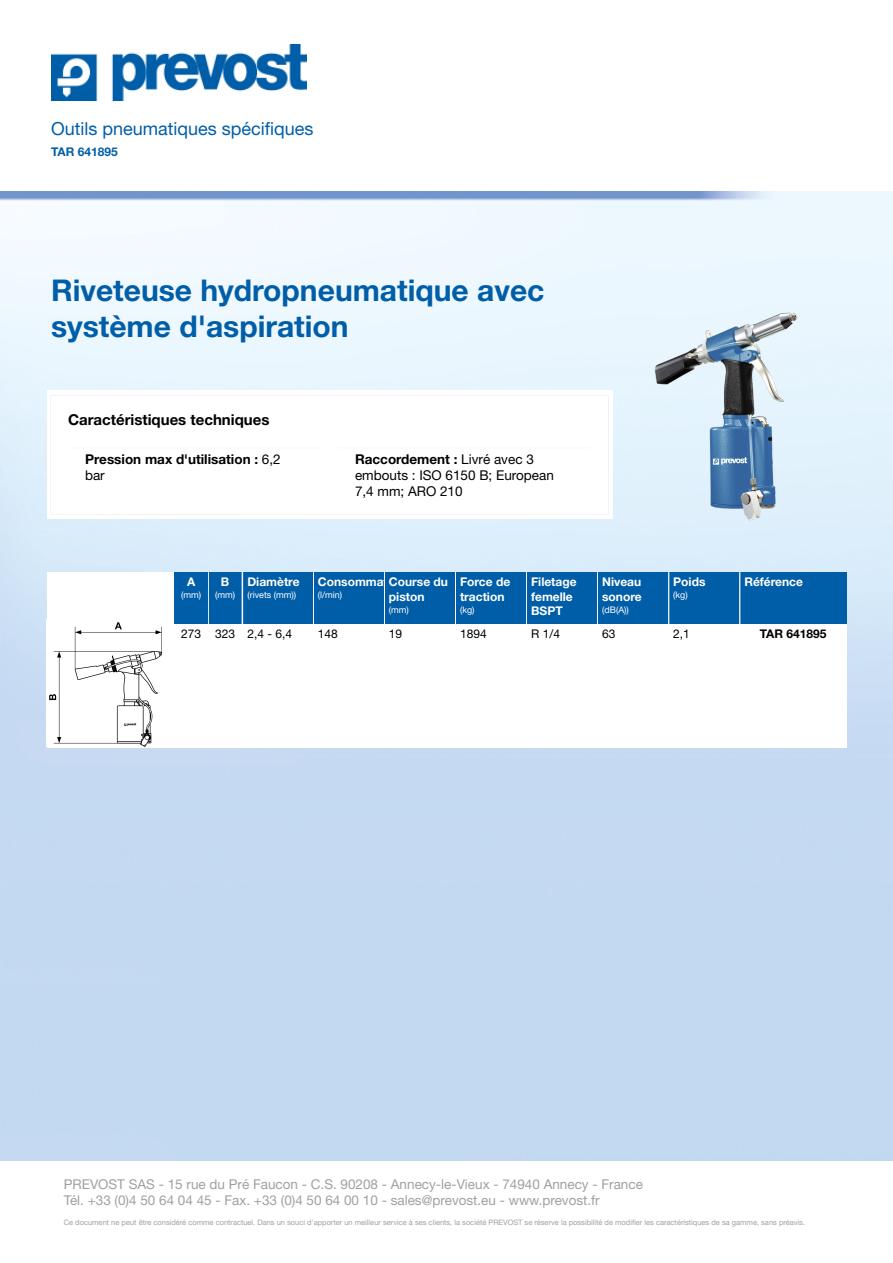
<style>
.page{position:relative;width:893px;height:1263px;background:#fff}
.page>*{position:absolute;margin:0;border:0;box-sizing:border-box;transform-origin:0 0}
.t1{font:700 30px/36px "Helvetica Neue LT Std";color:#005ea8}
.t2{font:18px "Helvetica Neue LT Std";color:#005ea8}
.t3{font:700 15px "Helvetica Neue LT Std";color:#000}
.t4{font:13.5px/16.2px "Helvetica Neue LT Std";color:#a0a0a0}
.t5{font:13.5px/16.2px "Helvetica Neue LT Std";color:#000}
.t6{font:700 13.5px/16.2px "Helvetica Neue LT Std";color:#000}
.t7{font:700 12px/14.4px "Helvetica Neue LT Std";color:#fff}
.t8{font:12px "Helvetica Neue LT Std";color:#000}
.t9{font:700 12px "Helvetica Neue LT Std";color:#005ea8}
.t10{font:700 12px "Helvetica Neue LT Std";color:#000}
.t11{font:9px "Helvetica Neue LT Std";color:#fff}
.t12{font:7.5px "Helvetica Neue LT Std";color:#a0a0a0}
.s1{font-weight:400}
.s2{font-weight:700}
</style>
<div class="page">
<img style="left:51px;top:44px;width:255px;height:57px">
<img style="left:0;top:191px;width:892px;height:970px">
<div style="left:47px;top:391px;width:565px;height:128px;background:#fff"></div>
<svg style="left:50px;top:395px;width:559px;height:120px"></svg>
<img style="left:629px;top:310px;width:213px;height:213px">
<div style="left:47px;top:572px;width:127px;height:52px;background:#fff"></div>
<div style="left:174px;top:572px;width:34px;height:52px;background:#005ea8"></div>
<div style="left:209px;top:572px;width:33px;height:52px;background:#005ea8"></div>
<hr style="left:208px;top:572px;width:1px;height:52px;background:#fff">
<div style="left:243px;top:572px;width:70px;height:52px;background:#005ea8"></div>
<hr style="left:242px;top:572px;width:1px;height:52px;background:#fff">
<div style="left:314px;top:572px;width:70px;height:52px;background:#005ea8"></div>
<hr style="left:313px;top:572px;width:1px;height:52px;background:#fff">
<div style="left:385px;top:572px;width:70px;height:52px;background:#005ea8"></div>
<hr style="left:455px;top:572px;width:1px;height:52px;background:#fff">
<hr style="left:384px;top:572px;width:1px;height:52px;background:#fff">
<div style="left:456px;top:572px;width:70px;height:52px;background:#005ea8"></div>
<hr style="left:526px;top:572px;width:1px;height:52px;background:#fff">
<hr style="left:456px;top:572px;width:1px;height:52px;background:#fff">
<div style="left:527px;top:572px;width:71px;height:52px;background:#005ea8"></div>
<hr style="left:527px;top:572px;width:1px;height:52px;background:#fff">
<div style="left:598px;top:572px;width:71px;height:52px;background:#005ea8"></div>
<hr style="left:598px;top:572px;width:1px;height:52px;background:#fff">
<div style="left:669px;top:572px;width:71px;height:52px;background:#005ea8"></div>
<hr style="left:669px;top:572px;width:1px;height:52px;background:#fff">
<div style="left:740px;top:572px;width:106px;height:52px;background:#005ea8"></div>
<hr style="left:740px;top:572px;width:1px;height:52px;background:#fff">
<div style="left:47px;top:624px;width:127px;height:123px;background:#fff"></div>
<img style="left:49px;top:622px;width:113px;height:124px">
<div style="left:174px;top:624px;width:34px;height:123px;background:#fff"></div>
<div style="left:209px;top:624px;width:33px;height:123px;background:#fff"></div>
<hr style="left:208px;top:624px;width:1px;height:123px;background:#fff">
<div style="left:243px;top:624px;width:70px;height:123px;background:#fff"></div>
<hr style="left:242px;top:624px;width:1px;height:123px;background:#fff">
<div style="left:314px;top:624px;width:70px;height:123px;background:#fff"></div>
<hr style="left:313px;top:624px;width:1px;height:123px;background:#fff">
<div style="left:385px;top:624px;width:70px;height:123px;background:#fff"></div>
<hr style="left:455px;top:624px;width:1px;height:123px;background:#fff">
<hr style="left:384px;top:624px;width:1px;height:123px;background:#fff">
<div style="left:456px;top:624px;width:70px;height:123px;background:#fff"></div>
<hr style="left:526px;top:624px;width:1px;height:123px;background:#fff">
<div style="left:527px;top:624px;width:71px;height:123px;background:#fff"></div>
<div style="left:598px;top:624px;width:71px;height:123px;background:#fff"></div>
<div style="left:669px;top:624px;width:71px;height:123px;background:#fff"></div>
<div style="left:740px;top:624px;width:106px;height:123px;background:#fff"></div>
<h2 class="t2" style="left:51px;top:118px;width:264px">Outils pneumatiques spécifiques</h2>
<h3 class="t9" style="left:51px;top:144px;width:68px">TAR 641895</h3>
<h1 class="t1" style="left:51px;top:271px;width:495px">Riveteuse hydropneumatique avec système d'aspiration</h1>
<h3 class="t3" style="left:68px;top:410px;width:203px">Caractéristiques techniques</h3>
<h3 class="t6" style="left:85px;top:450px;width:197px">Pression max d'utilisation : <span class="s1">6,2 bar</span></h3>
<h3 class="t5" style="left:355px;top:450px;width:200px"><span class="s2">Raccordement :</span> Livré avec 3 embouts : ISO 6150 B; European<br>7,4 mm; ARO 210</h3>
<h3 class="t7" style="left:187px;top:574px;width:10px">A</h3>
<p class="t11" style="left:181px;top:590px;width:22px">(mm)</p>
<h3 class="t7" style="left:221px;top:574px;width:10px">B</h3>
<p class="t11" style="left:215px;top:590px;width:22px">(mm)</p>
<h3 class="t7" style="left:247px;top:574px;width:54px">Diamètre</h3>
<p class="t11" style="left:247px;top:590px;width:50px">(rivets (mm))</p>
<h3 class="t7" style="left:318px;top:574px;width:89px">Consommation</h3>
<p class="t11" style="left:318px;top:590px;width:26px">(l/min)</p>
<h3 class="t7" style="left:389px;top:574px;width:61px">Course du piston</h3>
<p class="t11" style="left:389px;top:604px;width:22px">(mm)</p>
<h3 class="t7" style="left:460px;top:574px;width:52px">Force de traction</h3>
<p class="t11" style="left:460px;top:604px;width:16px">(kg)</p>
<h3 class="t7" style="left:531px;top:574px;width:47px">Filetage femelle<br>BSPT</h3>
<h3 class="t7" style="left:602px;top:574px;width:41px">Niveau sonore</h3>
<p class="t11" style="left:602px;top:604px;width:28px">(dB(A))</p>
<h3 class="t7" style="left:673px;top:574px;width:34px">Poids</h3>
<p class="t11" style="left:673px;top:590px;width:16px">(kg)</p>
<h3 class="t7" style="left:744px;top:574px;width:60px">Référence</h3>
<h3 class="t8" style="left:181px;top:626px;width:112px">273 323 2,4 - 6,4</h3>
<h3 class="t8" style="left:318px;top:626px;width:22px">148</h3>
<h3 class="t8" style="left:389px;top:626px;width:15px">19</h3>
<h3 class="t8" style="left:460px;top:626px;width:28px">1894</h3>
<h3 class="t8" style="left:531px;top:626px;width:30px">R 1/4</h3>
<h3 class="t8" style="left:602px;top:626px;width:15px">63</h3>
<h3 class="t8" style="left:673px;top:626px;width:18px">2,1</h3>
<h3 class="t10" style="left:760px;top:626px;width:68px">TAR 641895</h3>
<h3 class="t4" style="left:64px;top:1176px;width:581px">PREVOST SAS - 15 rue du Pré Faucon - C.S. 90208 - Annecy-le-Vieux - 74940 Annecy - France<br>Tél. +33 (0)4 50 64 04 45 - Fax. +33 (0)4 50 64 00 10 - sales@prevost.eu - www.prevost.fr</h3>
<p class="t12" style="left:64px;top:1218px;width:743px">Ce document ne peut être considéré comme contractuel. Dans un souci d'apporter un meilleur service à ses clients, la société PREVOST se réserve la possibilité de modifier les caractéristiques de sa gamme, sans préavis.</p>
</div>
